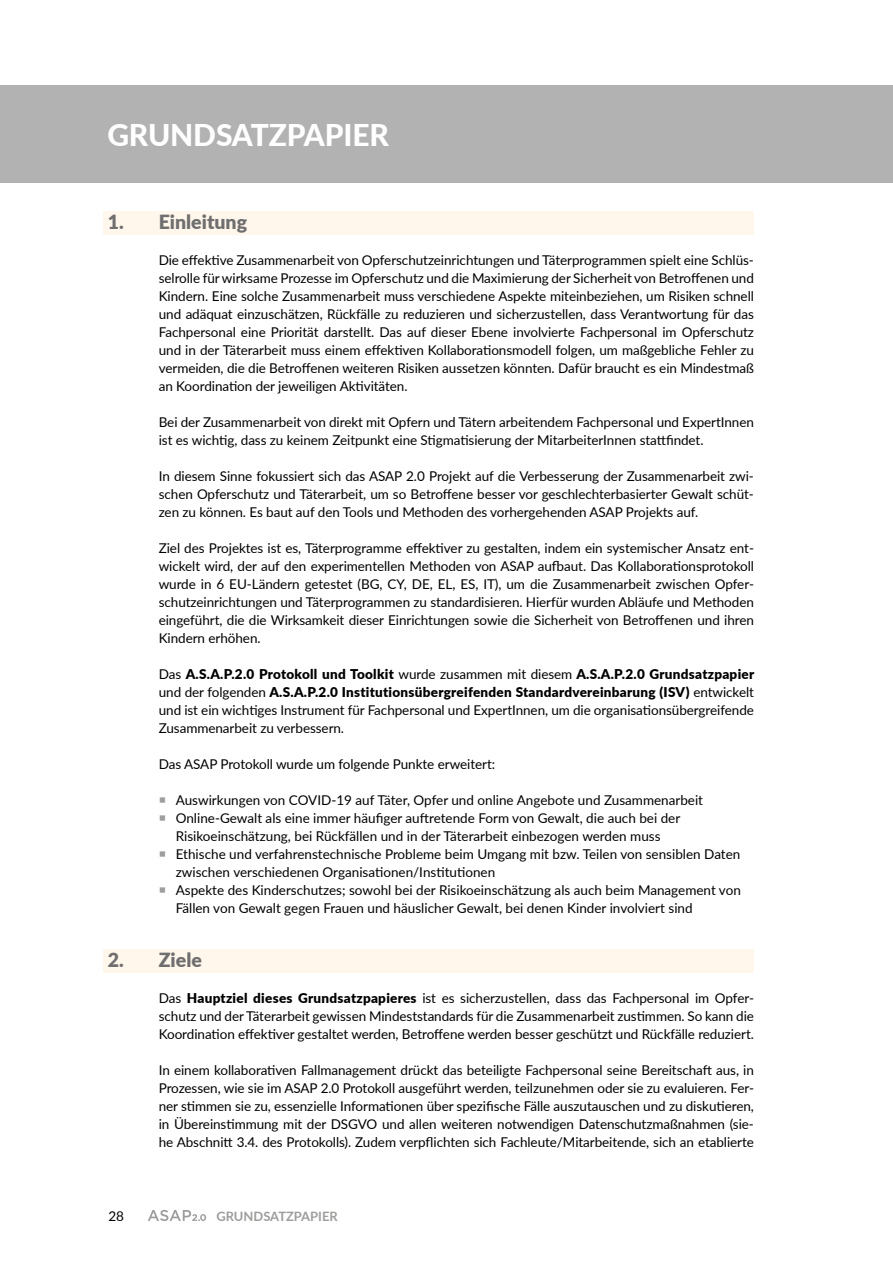
<style>
.page{position:relative;width:893px;height:1263px;background:#fff}
.page>*{position:absolute;margin:0;border:0;box-sizing:border-box;transform-origin:0 0}
.t1{font:800 30px "Lato";letter-spacing:-.005em;color:#fff}
.t2{font:900 19.5px "Lato";color:#706f6f}
.t3{font:13.5px/18px "Lato";letter-spacing:-.005em;color:#000;text-align:justify}
.t4{font:700 12.9px "Lato";color:#9d9d9c}
.s1{font-weight:900}
</style>
<div class="page">
<svg style="left:148px;top:1210px;width:58px;height:11px"></svg>
<div style="left:0;top:85px;width:893px;height:98px;background:#b3b2b2"></div>
<div style="left:103px;top:211px;width:651px;height:24px;background:#fff6ec"></div>
<div style="left:103px;top:949px;width:651px;height:24px;background:#fff6ec"></div>
<h1 class="t1" style="left:107px;top:113px;width:283px">GRUNDSATZPAPIER</h1>
<h2 class="t2" style="left:108px;top:207px;width:141px">1. Einleitung</h2>
<p class="t3" style="left:159px;top:251px;width:597px">Die effektive Zusammenarbeit von Opferschutzeinrichtungen und Täterprogrammen spielt eine Schlüs&shy;selrolle für wirksame Prozesse im Opferschutz und die Maximierung der Sicherheit von Betroffenen und Kindern. Eine solche Zusammenarbeit muss verschiedene Aspekte miteinbeziehen, um Risiken schnell und adäquat einzuschätzen, Rückfälle zu reduzieren und sicherzustellen, dass Verantwortung für das Fachpersonal eine Priorität darstellt. Das auf dieser Ebene involvierte Fachpersonal im Opferschutz und in der Täterarbeit muss einem effektiven Kollaborationsmodell folgen, um maßgebliche Fehler zu vermeiden, die die Betroffenen weiteren Risiken aussetzen könnten. Dafür braucht es ein Mindestmaß an Koordination der jeweiligen Aktivitäten.</p>
<p class="t3" style="left:159px;top:413px;width:597px">Bei der Zusammenarbeit von direkt mit Opfern und Tätern arbeitendem Fachpersonal und ExpertInnen ist es wichtig, dass zu keinem Zeitpunkt eine Stigmatisierung der MitarbeiterInnen stattfindet.</p>
<p class="t3" style="left:159px;top:467px;width:597px">In diesem Sinne fokussiert sich das ASAP 2.0 Projekt auf die Verbesserung der Zusammenarbeit zwi&shy;schen Opferschutz und Täterarbeit, um so Betroffene besser vor geschlechterbasierter Gewalt schüt&shy;zen zu können. Es baut auf den Tools und Methoden des vorhergehenden ASAP Projekts auf.</p>
<p class="t3" style="left:159px;top:539px;width:597px">Ziel des Projektes ist es, Täterprogramme effektiver zu gestalten, indem ein systemischer Ansatz ent&shy;wickelt wird, der auf den experimentellen Methoden von ASAP aufbaut. Das Kollaborationsprotokoll wurde in 6 EU-Ländern getestet (BG, CY, DE, EL, ES, IT), um die Zusammenarbeit zwischen Opfer&shy;schutzeinrichtungen und Täterprogrammen zu standardisieren. Hierfür wurden Abläufe und Methoden eingeführt, die die Wirksamkeit dieser Einrichtungen sowie die Sicherheit von Betroffenen und ihren Kindern erhöhen.</p>
<p class="t3" style="left:159px;top:665px;width:597px">Das <span class="s1">A.S.A.P.2.0 Protokoll und Toolkit</span> wurde zusammen mit diesem <span class="s1">A.S.A.P.2.0 Grundsatzpapier </span>und der folgenden <span class="s1">A.S.A.P.2.0 Institutionsübergreifenden Standardvereinbarung (ISV)</span> entwickelt und ist ein wichtiges Instrument für Fachpersonal und ExpertInnen, um die organisationsübergreifende Zusammenarbeit zu verbessern.</p>
<p class="t3" style="left:159px;top:755px;width:338px">Das ASAP Protokoll wurde um folgende Punkte erweitert:</p>
<p class="t3" style="left:176px;top:791px;width:567px;text-align:left">Auswirkungen von COVID-19 auf Täter, Opfer und online Angebote und Zusammenarbeit Online-Gewalt als eine immer häufiger auftretende Form von Gewalt, die auch bei der Risikoeinschätzung, bei Rückfällen und in der Täterarbeit einbezogen werden muss<br>Ethische und verfahrenstechnische Probleme beim Umgang mit bzw. Teilen von sensiblen Daten zwischen verschiedenen Organisationen/Institutionen<br>Aspekte des Kinderschutzes; sowohl bei der Risikoeinschätzung als auch beim Management von Fällen von Gewalt gegen Frauen und häuslicher Gewalt, bei denen Kinder involviert sind</p>
<h2 class="t2" style="left:108px;top:945px;width:96px">2. Ziele</h2>
<p class="t3" style="left:159px;top:989px;width:597px">Das <span class="s1">Hauptziel dieses Grundsatzpapieres</span> ist es sicherzustellen, dass das Fachpersonal im Opfer&shy;schutz und der Täterarbeit gewissen Mindeststandards für die Zusammenarbeit zustimmen. So kann die Koordination effektiver gestaltet werden, Betroffene werden besser geschützt und Rückfälle reduziert.</p>
<p class="t3" style="left:159px;top:1061px;width:597px">In einem kollaborativen Fallmanagement drückt das beteiligte Fachpersonal seine Bereitschaft aus, in Prozessen, wie sie im ASAP 2.0 Protokoll ausgeführt werden, teilzunehmen oder sie zu evaluieren. Fer&shy;ner stimmen sie zu, essenzielle Informationen über spezifische Fälle auszutauschen und zu diskutieren, in Übereinstimmung mit der DSGVO und allen weiteren notwendigen Datenschutzmaßnahmen (sie&shy;he Abschnitt 3.4. des Protokolls). Zudem verpflichten sich Fachleute/Mitarbeitende, sich an etablierte</p>
<p class="t3" style="left:108px;top:1206px;width:17px">28</p>
<p class="t4" style="left:216px;top:1206px;width:123px">GRUNDSATZPAPIER</p>
</div>
